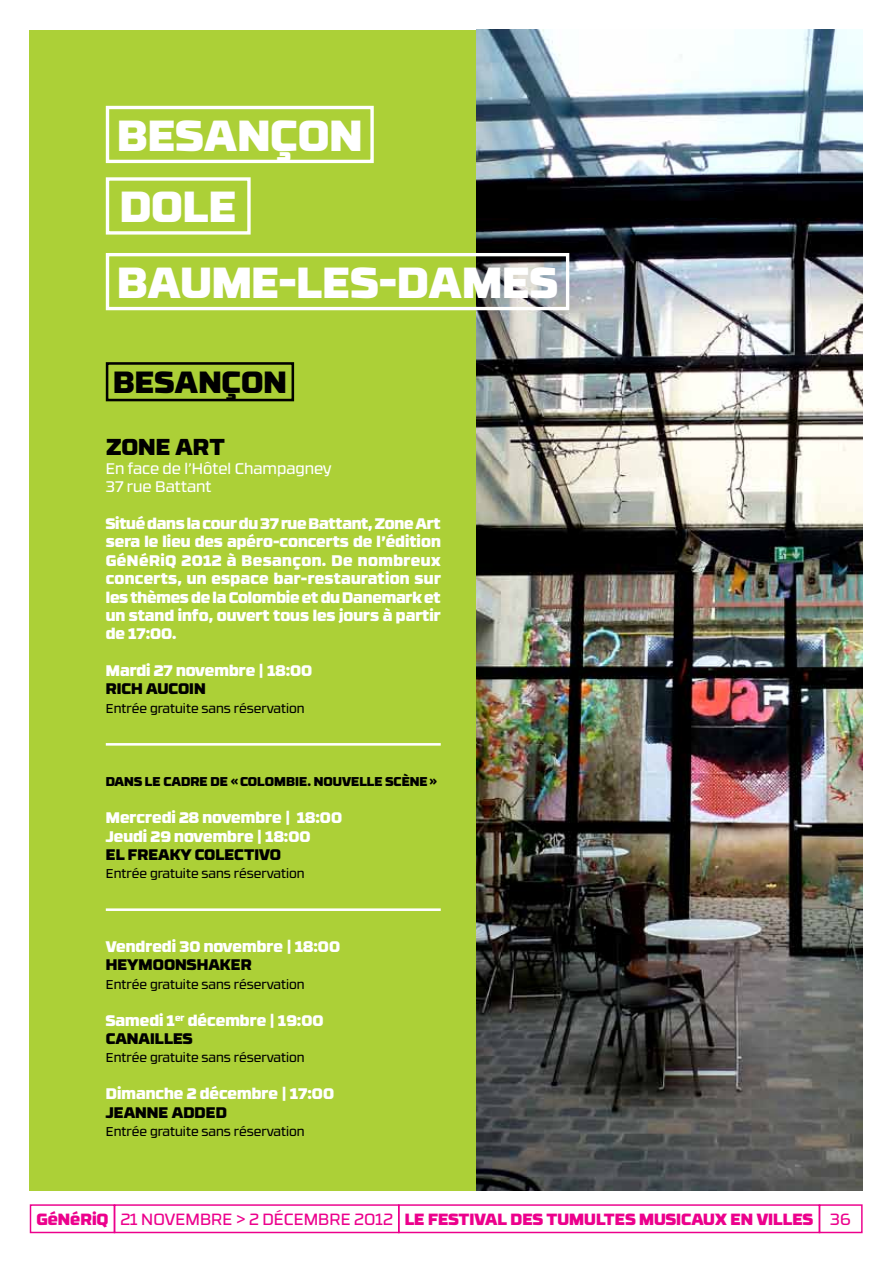
<style>
.page{position:relative;width:893px;height:1263px;background:#fff}
.page>*{position:absolute;margin:0;border:0;box-sizing:border-box;transform-origin:0 0}
.t1{font:900 43.5px/71.6px "RB No 3.1";color:#fff}
.t2{font:900 30.6px "RB No 3.1";color:#000}
.t3{font:900 22.95px "RB No 3.1";color:#000}
.t4{font:900 16.2px "RB No 3.1";color:#ec008c}
.t5{font:900 15.3px/18.5px "RB No 3.1";color:#fff}
.t6{font:900 15.3px "RB No 3.1";color:#000}
.t7{font:15.3px/18.5px "RB No 3.1";color:#fff}
.t8{font:12.75px "RB No 3.1";letter-spacing:-.005em;color:#000}
.t9{font:900 12.75px "RB No 3.1";color:#000}
.s1{color:#000}
.s2{font-weight:400}
</style>
<div class="page">
<div style="left:30px;top:30px;width:447px;height:1160px;background:#acd037"></div>
<img style="left:477px;top:30px;width:386px;height:1160px">
<hr style="left:106px;top:908px;width:335px;height:3px;background:#fff">
<hr style="left:106px;top:743px;width:335px;height:3px;background:#fff">
<div style="left:106px;top:106px;width:268px;height:57px;border:3px solid #fff"></div>
<div style="left:106px;top:177px;width:145px;height:58px;border:3px solid #fff"></div>
<div style="left:106px;top:253px;width:463px;height:57px;border:3px solid #fff"></div>
<div style="left:106px;top:362px;width:188px;height:39px;border:3px solid #000"></div>
<div style="left:398px;top:1204px;width:422px;height:29px;border:1px solid #ec008c"></div>
<div style="left:114px;top:1204px;width:285px;height:29px;border:1px solid #ec008c"></div>
<div style="left:30px;top:1204px;width:85px;height:29px;border:1px solid #ec008c"></div>
<div style="left:819px;top:1204px;width:44px;height:29px;border:1px solid #ec008c"></div>
<h1 class="t1" style="left:117px;top:96px;width:247px">besançon dole</h1>
<h1 class="t1" style="left:117px;top:243px;width:442px">baume-les-dames</h1>
<h2 class="t2" style="left:113px;top:356px;width:175px">besançon</h2>
<h3 class="t3" style="left:106px;top:428px;width:33px">ZONE</h3>
<h3 class="t3" style="left:176px;top:428px;width:51px">AR T</h3>
<p class="t7" style="left:106px;top:458px;width:227px">En face de l’Hôtel Champagney<br>37 rue Battant</p>
<p class="t5" style="left:106px;top:513px;width:337px;text-align:justify">Situé dans la cour du 37 rue Battant, Zone Art sera le lieu des apéro-concerts de l’édition GéNéRiQ 2012 à Besançon. De nombreux concerts, un espace bar-restauration sur les thèmes de la Colombie et du Danemark et un stand info, ouvert tous les jours à partir de 17:00.</p>
<p class="t5" style="left:106px;top:660px;width:208px">Mardi 27 novembre | 18:00</p>
<p class="t6" style="left:106px;top:676px;width:10px">RICH</p>
<p class="t6" style="left:146px;top:676px;width:11px">AUCOIN</p>
<p class="t8" style="left:106px;top:699px;width:200px">Entrée gratuite sans réservation</p>
<p class="t9" style="left:106px;top:771px;width:333px">Dans le cadre de « Colombie. Nouvelle Scène»</p>
<p class="t5" style="left:106px;top:807px;width:238px">Mercredi 28 novembre | 18:00<br>Jeudi 29 novembre | 18:00</p>
<p class="t6" style="left:106px;top:841px;width:44px">EL FREA</p>
<p class="t6" style="left:170px;top:841px;width:36px">KY COLEC</p>
<p class="t6" style="left:244px;top:841px;width:20px">TIVO</p>
<p class="t8" style="left:106px;top:864px;width:200px">Entrée gratuite sans réservation</p>
<p class="t5" style="left:106px;top:936px;width:236px">Vendredi 30 novembre | 18:00</p>
<p class="t6" style="left:106px;top:952px;width:13px">HEYMOONSHA</p>
<p class="t6" style="left:220px;top:952px;width:22px">KER</p>
<p class="t8" style="left:106px;top:975px;width:200px">Entrée gratuite sans réservation</p>
<p class="t5" style="left:106px;top:1009px;width:219px">Samedi 1<sup>er</sup> décembre | 19:00<br><span class="s1">CANAILLES</span></p>
<p class="t8" style="left:106px;top:1048px;width:200px">Entrée gratuite sans réservation</p>
<p class="t5" style="left:106px;top:1083px;width:230px">Dimanche 2 décembre | 17:00</p>
<p class="t6" style="left:106px;top:1099px;width:12px">JEANNE</p>
<p class="t6" style="left:172px;top:1099px;width:57px">ADDED</p>
<p class="t8" style="left:106px;top:1122px;width:200px">Entrée gratuite sans réservation</p>
<p class="t4" style="left:36px;top:1205px;width:816px">GéNéRiQ <span class="s2">21 NOVEMBRE &gt; 2 DÉ CEMBRE 2012</span> Le festival des tumultes musicaux en villes <span class="s2">36</span></p>
</div>
